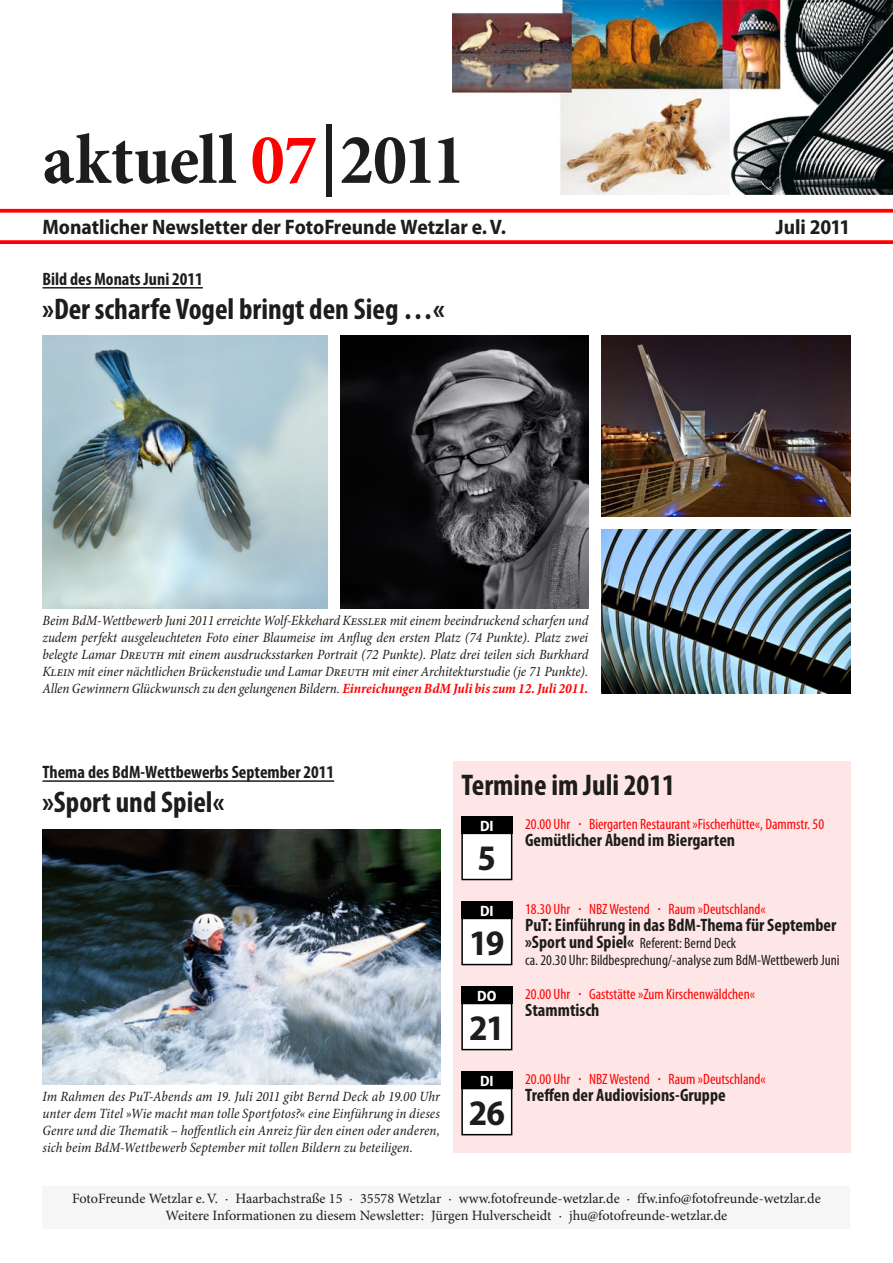
<style>
.page{position:relative;width:893px;height:1263px;background:#fff}
.page>*{position:absolute;margin:0;border:0;box-sizing:border-box;transform-origin:0 0}
.Überschrift{font:700 condensed 72px "Minion Pro";letter-spacing:-.005em;color:#1d1d1b}
.Kalender_-_Wochentag{font:700 semi-condensed 36px "Myriad Pro";color:#1d1d1b}
.Überschrift-2{font:700 condensed 30px "Myriad Pro";color:#1d1d1b}
.Untertitel{font:700 semi-condensed 21px "Myriad Pro";color:#1d1d1b}
.Monat{font:700 semi-condensed 21px "Myriad Pro";letter-spacing:-.005em;color:#1d1d1b}
.Terminkalender_-_Ere{font:700 condensed 18px "Myriad Pro";color:#1d1d1b}
.Unterüberschrift{font:700 condensed 18px "Myriad Pro";color:#1d1d1b}
.Terminkalender_-_Ein{font:condensed 15px "Myriad Pro";color:#f00}
.Terminkalender_-_Ein-2{font:condensed 15px "Myriad Pro";color:#1d1d1b}
.Terminkalender_-_Ere-2{font:condensed 15px "Myriad Pro";color:#1d1d1b}
.Kalender_-_Wochentag-2{font:700 semi-condensed 15px "Myriad Pro";color:#fff}
.Bildtitel{font:italic condensed 14.25px/17px "Minion Pro";color:#1d1d1b;text-align:justify}
.Fußzeile_Seite_1{font:14.25px "Minion Pro";color:#1d1d1b}
.s1{color:#f00}
.s2{font-weight:700;color:#f00}
.s3{font-family:"Optima LT Std";font-weight:600;font-style:italic;font-stretch:normal}
.s4{font-weight:700;font-size:18px}
</style>
<div class="page">
<div style="left:43px;top:1186px;width:807px;height:43px;background:#f6f6f6"></div>
<svg style="left:0;top:209px;width:893px;height:4px;fill:#f00"></svg>
<svg style="left:0;top:240px;width:893px;height:4px;fill:#f00"></svg>
<img style="left:453px;top:0;width:440px;height:194px">
<hr style="left:43px;top:287px;width:160px;height:2px;background:#1d1d1b">
<hr style="left:43px;top:780px;width:291px;height:2px;background:#1d1d1b">
<div style="left:453px;top:761px;width:397px;height:391px;background:#ffe6e6"></div>
<div style="left:461px;top:816px;width:51px;height:17px;background:#000"></div>
<div style="left:462px;top:833px;width:50px;height:46px;background:#fff"></div>
<div style="left:461px;top:833px;width:51px;height:47px;border:2px solid #000"></div>
<div style="left:461px;top:901px;width:51px;height:17px;background:#000"></div>
<div style="left:462px;top:918px;width:50px;height:46px;background:#fff"></div>
<div style="left:461px;top:918px;width:51px;height:47px;border:2px solid #000"></div>
<div style="left:461px;top:986px;width:51px;height:17px;background:#000"></div>
<div style="left:462px;top:1003px;width:50px;height:46px;background:#fff"></div>
<div style="left:461px;top:1003px;width:51px;height:47px;border:2px solid #000"></div>
<div style="left:461px;top:1071px;width:51px;height:18px;background:#000"></div>
<div style="left:462px;top:1088px;width:50px;height:47px;background:#fff"></div>
<div style="left:461px;top:1088px;width:51px;height:47px;border:2px solid #000"></div>
<img style="left:43px;top:336px;width:285px;height:272px">
<img style="left:340px;top:336px;width:248px;height:272px">
<img style="left:601px;top:530px;width:249px;height:163px">
<img style="left:601px;top:336px;width:249px;height:181px">
<img style="left:43px;top:829px;width:397px;height:255px">
<p class="Überschrift" style="left:43px;top:110px;width:424px">aktuell <span class="s1">07</span>|2011</p>
<p class="Untertitel" style="left:43px;top:213px;width:465px">Monatlicher Newsletter der FotoFreunde Wetzlar e.V.</p>
<p class="Unterüberschrift" style="left:43px;top:268px;width:162px">Bild des Monats Juni 2011</p>
<p class="Überschrift-2" style="left:43px;top:290px;width:404px">»Der scharfe Vogel bringt den Sieg …«</p>
<p class="Bildtitel" style="left:43px;top:612px;width:548px">Beim BdM-Wettbewerb Juni 2011 erreichte Wolf-Ekkehard Kessler mit einem beeindruckend scharfen und zudem perfekt ausgeleuchteten Foto einer Blaumeise im Anflug den ersten Platz (74 Punkte). Platz zwei belegte Lamar Dreuth mit einem ausdrucksstarken Portrait (72 Punkte). Platz drei teilen sich Burkhard Klein mit einer nächtlichen Brückenstudie und Lamar Dreuth mit einer Architekturstudie (je 71 Punkte).</p>
<p class="Bildtitel" style="left:43px;top:680px;width:547px">Allen Gewinnern Glückwunsch zu den gelungenen Bildern. <span class="s2">Einreichungen BdM Juli bis zum 12. Juli 2011.</span></p>
<p class="Monat" style="left:776px;top:213px;width:76px">Juli 2011</p>
<p class="Unterüberschrift" style="left:43px;top:761px;width:293px">Thema des BdM-Wettbewerbs September 2011</p>
<p class="Überschrift-2" style="left:43px;top:783px;width:183px">»Sport und Spiel«</p>
<p class="Bildtitel" style="left:43px;top:1088px;width:399px">Im Rahmen des PuT-Abends am 19. Juli 2011 gibt Bernd Deck ab 19.00 Uhr unter dem Titel »Wie macht man tolle Sportfotos?« eine Einführung in dieses Genre und die Thematik – hoffentlich ein Anreiz für den einen oder anderen, sich beim BdM-Wettbewerb September mit tollen Bildern zu beteiligen.</p>
<p class="Überschrift-2" style="left:461px;top:766px;width:215px">Termine im Juli 2011</p>
<p class="Terminkalender_-_Ein" style="left:525px;top:815px;width:300px">20.00 Uhr <span class="s3">·</span> Biergarten Restaurant »Fischerhütte«, Dammstr. 50</p>
<p class="Terminkalender_-_Ere" style="left:525px;top:829px;width:211px">Gemütlicher Abend im Biergarten</p>
<p class="Kalender_-_Wochentag-2" style="left:480px;top:816px;width:15px">DI</p>
<p class="Kalender_-_Wochentag" style="left:478px;top:834px;width:20px">5</p>
<p class="Kalender_-_Wochentag-2" style="left:480px;top:901px;width:15px">DI</p>
<p class="Kalender_-_Wochentag" style="left:469px;top:919px;width:37px">19</p>
<p class="Kalender_-_Wochentag-2" style="left:477px;top:986px;width:21px">DO</p>
<p class="Kalender_-_Wochentag" style="left:469px;top:1004px;width:37px">21</p>
<p class="Kalender_-_Wochentag-2" style="left:480px;top:1071px;width:15px">DI</p>
<p class="Kalender_-_Wochentag" style="left:469px;top:1089px;width:38px">26</p>
<p class="Terminkalender_-_Ein" style="left:525px;top:900px;width:242px">18.30 Uhr <span class="s3">·</span> NBZ Westend <span class="s3">·</span> Raum »Deutschland«</p>
<p class="Terminkalender_-_Ere" style="left:525px;top:914px;width:313px">PuT: Einführung in das BdM-Thema für September</p>
<p class="Terminkalender_-_Ere-2" style="left:525px;top:934px;width:213px"><span class="s4">»Sport und Spiel«</span> Referent: Bernd Deck</p>
<p class="Terminkalender_-_Ein-2" style="left:525px;top:951px;width:316px">ca. 20.30 Uhr: Bildbesprechung/-analyse zum BdM-Wettbewerb Juni</p>
<p class="Terminkalender_-_Ein" style="left:525px;top:985px;width:231px">20.00 Uhr <span class="s3">·</span> Gaststätte »Zum Kirschenwäldchen«</p>
<p class="Terminkalender_-_Ere" style="left:525px;top:999px;width:76px">Stammtisch</p>
<p class="Terminkalender_-_Ein" style="left:525px;top:1070px;width:242px">20.00 Uhr <span class="s3">·</span> NBZ Westend <span class="s3">·</span> Raum »Deutschland«</p>
<p class="Terminkalender_-_Ere" style="left:525px;top:1084px;width:202px">Treffen der Audiovisions-Gruppe</p>
<p class="Fußzeile_Seite_1" style="left:72px;top:1189px;width:750px">FotoFreunde Wetzlar e.V. · Haarbachstraße 15 · 35578 Wetzlar · www.fotofreunde-wetzlar.de · ffw.info@fotofreunde-wetzlar.de</p>
<p class="Fußzeile_Seite_1" style="left:166px;top:1206px;width:563px">Weitere Informationen zu diesem Newsletter: Jürgen Hulverscheidt · jhu@fotofreunde-wetzlar.de</p>
</div>
